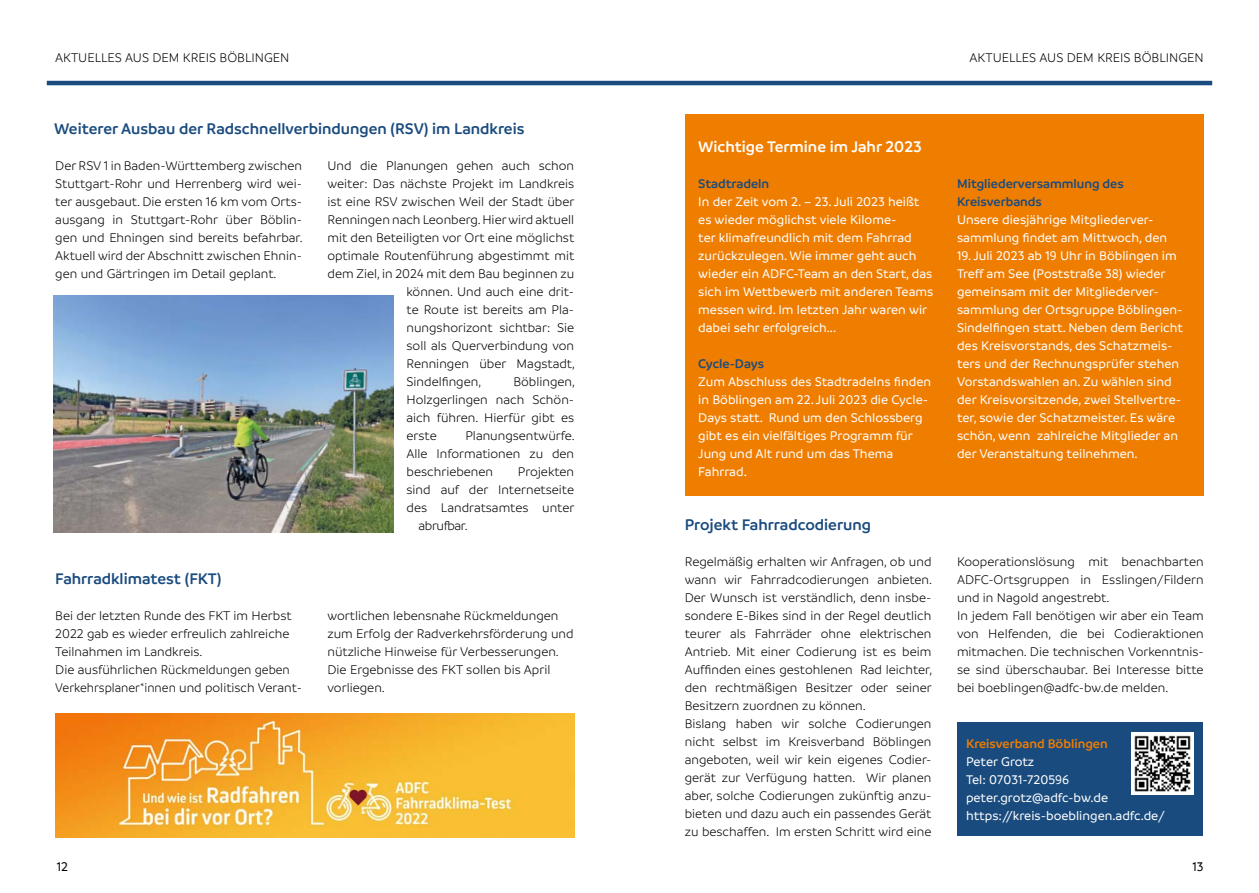
<style>
.page{position:relative;width:1259px;height:893px;background:#fff}
.page>*{position:absolute;margin:0;border:0;box-sizing:border-box;transform-origin:0 0}
.Überschrift_11pt_bla{font:600 16.5px "Branding";color:#1a4b7e}
.Text_9pt_k{font:600 16.5px "Branding";color:#1a4b7e}
.t1{font:600 16.5px "Branding";color:#fff}
.Text_9pt_k-2{font:300 13.5px/18px "Branding";color:#000;text-align:justify}
.Text_9pt_negativ_med{font:500 13.5px/18px "Branding";color:#fff}
.Text_9pt_negativ_med-2{font:600 13.5px "Branding";color:#1a4b7e}
.Text_9pt_orange_semi{font:600 13.5px "Branding";color:#ef7d00}
.Text_9pt_k-3{font:300 13.5px "Branding";letter-spacing:-.03em;color:#000}
.t2{font:500 13.5px "Branding";color:#000}
</style>
<div class="page">
<hr style="left:47px;top:81px;width:1165px;height:4px;background:#1a4b7e">
<img style="left:54px;top:296px;width:340px;height:236px">
<div style="left:685px;top:114px;width:518px;height:381px;background:#ef7d00"></div>
<div style="left:957px;top:722px;width:246px;height:114px;background:#1a4b7e"></div>
<img style="left:1131px;top:733px;width:62px;height:62px">
<img style="left:55px;top:713px;width:519px;height:125px">
<p class="Text_9pt_k-2" style="left:55px;top:49px;width:235px">AKTUELLES AUS DEM KREIS BÖBLINGEN</p>
<p class="Text_9pt_k-2" style="left:969px;top:49px;width:235px">AKTUELLES AUS DEM KREIS BÖBLINGEN</p>
<p class="Überschrift_11pt_bla" style="left:54px;top:119px;width:472px">Weiterer Ausbau der Radschnellverbindungen (RSV) im Landkreis</p>
<p class="Text_9pt_k-2" style="left:55px;top:157px;width:249px">Der RSV 1 in Baden-Württemberg zwischen Stuttgart-Rohr und Herrenberg wird wei&shy;ter ausgebaut. Die ersten 16 km vom Orts&shy;ausgang in Stuttgart-Rohr über Böblin&shy;gen und Ehningen sind bereits befahrbar.<br>Aktuell wird der Abschnitt zwischen Ehnin&shy;gen und Gärtringen im Detail geplant.</p>
<p class="Text_9pt_k" style="left:55px;top:569px;width:168px">Fahrradklimatest (FKT)</p>
<p class="Text_9pt_k-2" style="left:55px;top:606px;width:248px;text-align:left">Bei der letzten Runde des FKT im Herbst 2022 gab es wieder erfreulich zahlreiche Teilnahmen im Landkreis.<br>Die ausführlichen Rückmeldungen geben Verkehrsplaner*innen und politisch Verant-</p>
<p class="Text_9pt_k-2" style="left:327px;top:157px;width:248px">Und die Planungen gehen auch schon</p>
<p class="Text_9pt_k-2" style="left:327px;top:175px;width:248px">weiter: Das nächste Projekt im Landkreis</p>
<p class="Text_9pt_k-2" style="left:327px;top:193px;width:248px">ist eine RSV zwischen Weil der Stadt über</p>
<p class="Text_9pt_k-2" style="left:327px;top:211px;width:248px">Renningen nach Leonberg. Hier wird aktuell</p>
<p class="Text_9pt_k-2" style="left:327px;top:229px;width:248px">mit den Beteiligten vor Ort eine möglichst</p>
<p class="Text_9pt_k-2" style="left:327px;top:247px;width:248px">optimale Routenführung abgestimmt mit</p>
<p class="Text_9pt_k-2" style="left:327px;top:265px;width:248px">dem Ziel, in 2024 mit dem Bau beginnen zu</p>
<p class="Text_9pt_k-2" style="left:406px;top:283px;width:169px">können. Und auch eine drit-</p>
<p class="Text_9pt_k-2" style="left:406px;top:301px;width:169px">te Route ist bereits am Pla-</p>
<p class="Text_9pt_k-2" style="left:406px;top:319px;width:169px">nungshorizont sichtbar: Sie</p>
<p class="Text_9pt_k-2" style="left:406px;top:337px;width:169px">soll als Querverbindung von</p>
<p class="Text_9pt_k-2" style="left:406px;top:355px;width:170px">Renningen über Magstadt,</p>
<p class="Text_9pt_k-2" style="left:406px;top:373px;width:76px">Sindelfingen,</p>
<p class="Text_9pt_k-2" style="left:406px;top:373px;width:170px;text-indent:107px">Böblingen, Holzgerlingen nach Schön&shy;aich führen. Hierfür gibt es erste</p>
<p class="Text_9pt_k-2" style="left:406px;top:427px;width:170px;text-indent:59px">Planungsentwürfe.<br>Alle Informationen zu den beschriebenen</p>
<p class="Text_9pt_k-2" style="left:518px;top:463px;width:58px">Projekten</p>
<p class="Text_9pt_k-2" style="left:406px;top:481px;width:169px">sind auf der Internetseite</p>
<p class="Text_9pt_k-2" style="left:406px;top:499px;width:169px">des Landratsamtes unter</p>
<p class="Text_9pt_k-3" style="left:418px;top:518px;width:51px">abrufbar.</p>
<p class="Text_9pt_k-2" style="left:327px;top:607px;width:247px;text-align:left">wortlichen lebensnahe Rückmeldungen zum Erfolg der Radverkehrsförderung und nützliche Hinweise für Verbesserungen.</p>
<p class="Text_9pt_k-2" style="left:327px;top:661px;width:224px">Die Ergebnisse des FKT sollen bis April vorliegen.</p>
<p class="t1" style="left:698px;top:137px;width:225px">Wichtige Termine im Jahr 2023</p>
<p class="Text_9pt_negativ_med-2" style="left:698px;top:176px;width:72px">Stadtradeln</p>
<p class="Text_9pt_negativ_med" style="left:698px;top:192px;width:237px">In der Zeit vom 2. – 23. Juli 2023 heißt es wieder möglichst viele Kilome-<br>ter klimafreundlich mit dem Fahrrad zurückzulegen. Wie immer geht auch wieder ein ADFC-Team an den Start, das sich im Wettbewerb mit anderen Teams messen wird. Im letzten Jahr waren wir dabei sehr erfolgreich...</p>
<p class="Text_9pt_negativ_med-2" style="left:698px;top:356px;width:67px">Cycle-Days</p>
<p class="Text_9pt_negativ_med" style="left:698px;top:372px;width:234px">Zum Abschluss des Stadtradelns finden in Böblingen am 22. Juli 2023 die Cycle-<br>Days statt. Rund um den Schlossberg gibt es ein vielfältiges Programm für<br>Jung und Alt rund um das Thema<br>Fahrrad.</p>
<p class="Text_9pt_k" style="left:685px;top:515px;width:188px">Projekt Fahrradcodierung</p>
<p class="Text_9pt_k-2" style="left:685px;top:553px;width:249px">Regelmäßig erhalten wir Anfragen, ob und wann wir Fahrradcodierungen anbieten.<br>Der Wunsch ist verständlich, denn insbe&shy;sondere E-Bikes sind in der Regel deutlich teurer als Fahrräder ohne elektrischen Antrieb. Mit einer Codierung ist es beim Auffinden eines gestohlenen Rad leichter, den rechtmäßigen Besitzer oder seiner Besitzern zuordnen zu können.</p>
<p class="Text_9pt_k-2" style="left:685px;top:715px;width:248px">Bislang haben wir solche Codierungen nicht selbst im Kreisverband Böblingen angeboten, weil wir kein eigenes Codier&shy;gerät zur Verfügung hatten. Wir planen aber, solche Codierungen zukünftig anzu&shy;bieten und dazu auch ein passendes Gerät zu beschaffen. Im ersten Schritt wird eine</p>
<p class="Text_9pt_negativ_med-2" style="left:957px;top:176px;width:168px">Mitgliederversammlung des</p>
<p class="Text_9pt_negativ_med-2" style="left:957px;top:194px;width:86px">Kreisverbands</p>
<p class="Text_9pt_negativ_med" style="left:957px;top:210px;width:212px">Unsere diesjährige Mitgliederver&shy;sammlung findet am Mittwoch, den</p>
<p class="Text_9pt_negativ_med" style="left:957px;top:246px;width:227px">19. Juli 2023 ab 19 Uhr in Böblingen im Treff am See (Poststraße 38) wieder gemeinsam mit der Mitgliederver&shy;sammlung der Ortsgruppe Böblingen-Sindelfingen statt. Neben dem Bericht des Kreisvorstands, des Schatzmeis&shy;ters und der Rechnungsprüfer stehen Vorstandswahlen an. Zu wählen sind der Kreisvorsitzende, zwei Stellvertre&shy;ter, sowie der Schatzmeister. Es wäre schön, wenn zahlreiche Mitglieder an der Veranstaltung teilnehmen.</p>
<p class="Text_9pt_k-2" style="left:957px;top:553px;width:248px">Kooperationslösung mit benachbarten ADFC-Ortsgruppen in Esslingen/Fildern und in Nagold angestrebt.</p>
<p class="Text_9pt_k-2" style="left:957px;top:607px;width:248px">In jedem Fall benötigen wir aber ein Team von Helfenden, die bei Codieraktionen mitmachen. Die technischen Vorkenntnis&shy;se sind überschaubar. Bei Interesse bitte bei boeblingen@adfc-bw.de melden.</p>
<p class="Text_9pt_orange_semi" style="left:966px;top:736px;width:143px">Kreisverband Böblingen</p>
<p class="Text_9pt_negativ_med" style="left:966px;top:753px;width:201px">Peter Grotz<br>Tel: 07031-720596 peter.grotz@adfc-bw.de https://kreis-boeblingen.adfc.de/</p>
<p class="t2" style="left:57px;top:860px;width:13px">12</p>
<p class="t2" style="left:1192px;top:860px;width:13px">13</p>
</div>
